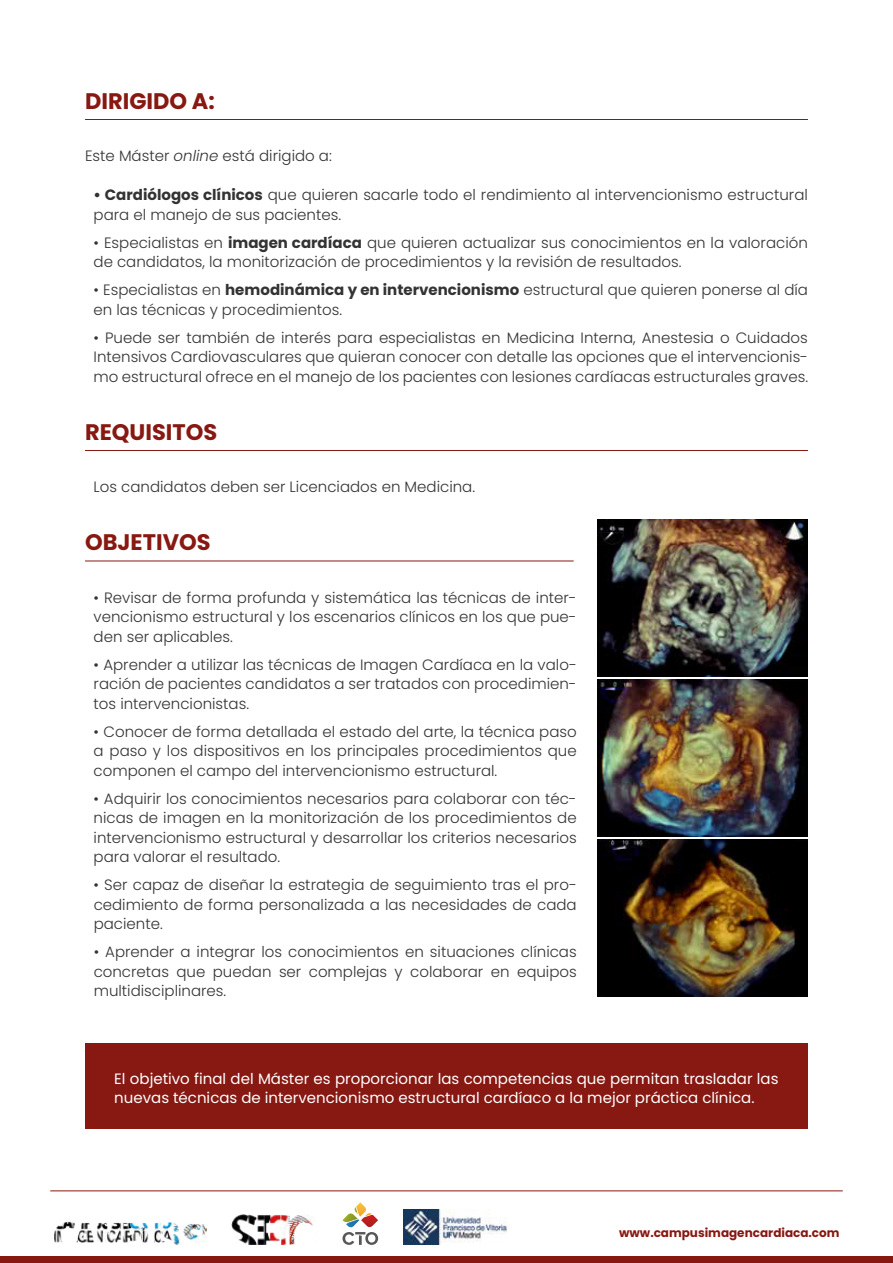
<style>
.page{position:relative;width:893px;height:1263px;background:#fff}
.page>*{position:absolute;margin:0;border:0;box-sizing:border-box;transform-origin:0 0}
.t1{font:700 22.5px "Poppins";color:#871812}
.t2{font:300 15px/19.5px "Poppins";color:#333;text-align:justify}
.t3{font:15px/19.5px "Poppins";color:#fff}
.t4{font:700 12px "Poppins";color:#871811}
.s1{font-style:italic}
.s2{font-weight:700}
</style>
<div class="page">
<hr style="left:51px;top:1190px;width:791px;height:1px;background:#871811">
<div style="left:0;top:1257px;width:893px;height:6px;background:#871811"></div>
<img style="left:54px;top:1221px;width:152px;height:24px">
<img style="left:404px;top:1209px;width:104px;height:36px">
<svg style="left:342px;top:1202px;width:36px;height:43px"></svg>
<img style="left:232px;top:1215px;width:81px;height:30px">
<hr style="left:85px;top:119px;width:723px;height:1px;background:#871812">
<hr style="left:85px;top:561px;width:489px;height:1px;background:#871812">
<hr style="left:85px;top:450px;width:723px;height:1px;background:#871812">
<div style="left:85px;top:1043px;width:723px;height:85px;background:#871812"></div>
<img style="left:598px;top:519px;width:210px;height:157px">
<img style="left:598px;top:679px;width:210px;height:157px">
<img style="left:598px;top:839px;width:210px;height:157px">
<h1 class="t1" style="left:85px;top:88px;width:131px">DIRIGIDO A:</h1>
<p class="t2" style="left:85px;top:146px;width:248px">Este Máster <span class="s1">online</span> está dirigido a:</p>
<p class="t2" style="left:94px;top:185px;width:716px"><span class="s2">• Cardiólogos clínicos</span> que quieren sacarle todo el rendimiento al intervencionismo estructural para el manejo de sus pacientes.</p>
<p class="t2" style="left:94px;top:233px;width:716px">• Especialistas en <span class="s2">imagen cardíaca</span> que quieren actualizar sus conocimientos en la valoración de candidatos, la monitorización de procedimientos y la revisión de resultados.</p>
<p class="t2" style="left:94px;top:280px;width:716px">• Especialistas en <span class="s2">hemodinámica y en intervencionismo</span> estructural que quieren ponerse al día en las técnicas y procedimientos.</p>
<p class="t2" style="left:94px;top:328px;width:716px">• Puede ser también de interés para especialistas en Medicina Interna, Anestesia o Cuidados Intensivos Cardiovasculares que quieran conocer con detalle las opciones que el intervencionis&shy;mo estructural ofrece en el manejo de los pacientes con lesiones cardíacas estructurales graves.</p>
<h1 class="t1" style="left:85px;top:419px;width:134px">REQUISITOS</h1>
<p class="t2" style="left:94px;top:477px;width:383px">Los candidatos deben ser Licenciados en Medicina.</p>
<h1 class="t1" style="left:85px;top:529px;width:127px">OBJETIVOS</h1>
<p class="t2" style="left:94px;top:588px;width:485px">• Revisar de forma profunda y sistemática las técnicas de inter&shy;vencionismo estructural y los escenarios clínicos en los que pue&shy;den ser aplicables.</p>
<p class="t2" style="left:94px;top:655px;width:485px">• Aprender a utilizar las técnicas de Imagen Cardíaca en la valo&shy;ración de pacientes candidatos a ser tratados con procedimien&shy;tos intervencionistas.</p>
<p class="t2" style="left:94px;top:722px;width:485px">• Conocer de forma detallada el estado del arte, la técnica paso a paso y los dispositivos en los principales procedimientos que componen el campo del intervencionismo estructural.</p>
<p class="t2" style="left:94px;top:789px;width:485px">• Adquirir los conocimientos necesarios para colaborar con téc&shy;nicas de imagen en la monitorización de los procedimientos de intervencionismo estructural y desarrollar los criterios necesarios para valorar el resultado.</p>
<p class="t2" style="left:94px;top:875px;width:485px">• Ser capaz de diseñar la estrategia de seguimiento tras el pro&shy;cedimiento de forma personalizada a las necesidades de cada paciente.</p>
<p class="t2" style="left:94px;top:942px;width:485px">• Aprender a integrar los conocimientos en situaciones clínicas concretas que puedan ser complejas y colaborar en equipos multidisciplinares.</p>
<p class="t3" style="left:114px;top:1069px;width:666px">El objetivo final del Máster es proporcionar las competencias que permitan trasladar las nuevas técnicas de intervencionismo estructural cardíaco a la mejor práctica clínica.</p>
<p class="t4" style="left:619px;top:1226px;width:222px">www.campusimagencardiaca.com</p>
<p class="t4" style="left:649px;top:1226px;width:222px">www.campusimagencardiaca.com</p>
</div>
